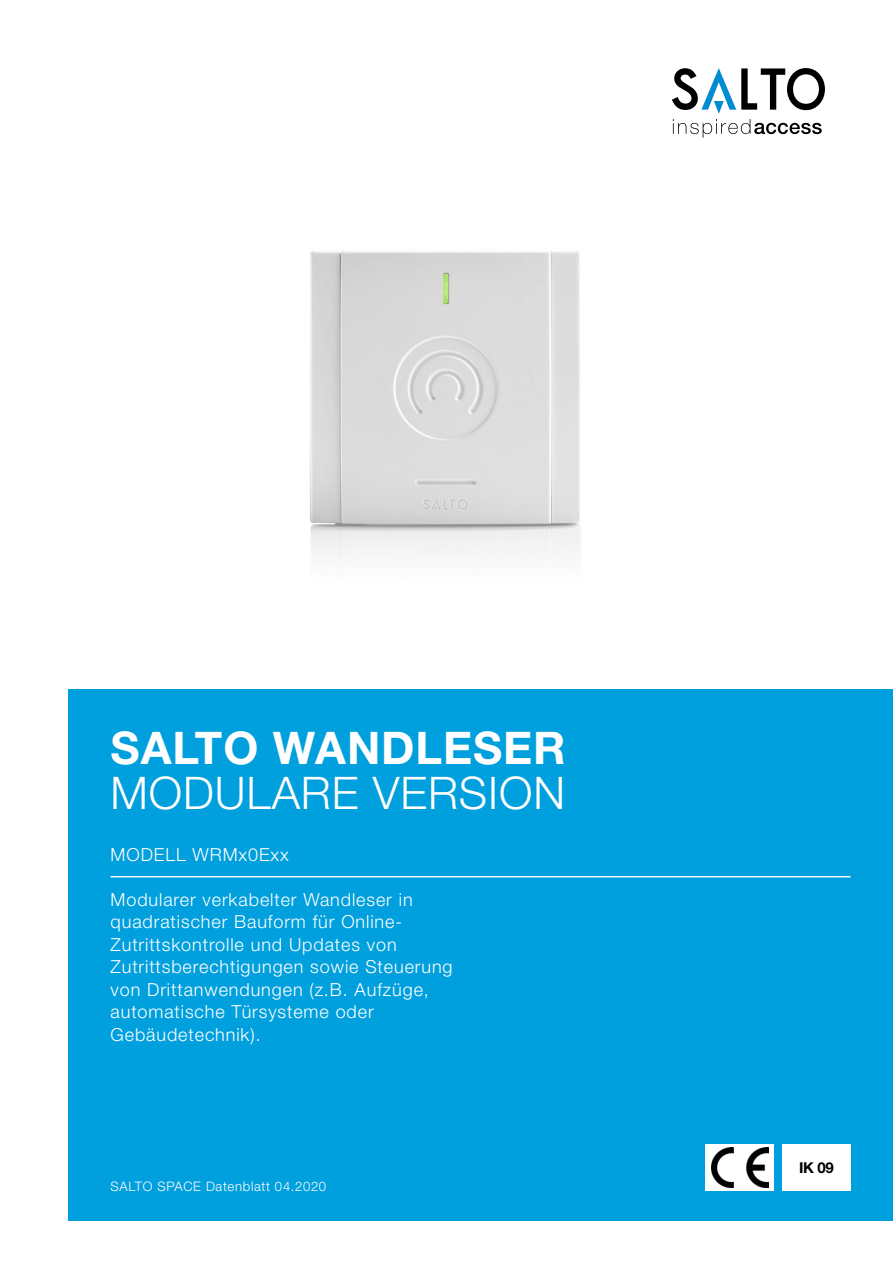
<style>
.page{position:relative;width:893px;height:1263px;background:#fff}
.page>*{position:absolute;margin:0;border:0;box-sizing:border-box;transform-origin:0 0}
.t1{font:300 45px "Helvetica Neue LT Std";letter-spacing:.02em;color:#fff}
.t2{font:700 45px "Helvetica Neue LT Std";letter-spacing:.02em;color:#fff}
.t3{font:300 18px/22.5px "Helvetica Neue LT Std";letter-spacing:.05em;color:#fff}
.t4{font:700 15px "Helvetica Neue LT Std";color:#000}
.t5{font:300 13.2px "Helvetica Neue LT Std";letter-spacing:.05em;color:#fff}
</style>
<div class="page">
<img style="left:310px;top:251px;width:270px;height:308px">
<svg style="left:672px;top:68px;width:153px;height:70px"></svg>
<div style="left:68px;top:689px;width:825px;height:531px;background:#009fdd"></div>
<hr style="left:111px;top:876px;width:739px;height:1px;background:#fff">
<div style="left:706px;top:1144px;width:68px;height:47px;background:#fff"></div>
<img style="left:711px;top:1147px;width:57px;height:40px">
<div style="left:782px;top:1144px;width:68px;height:47px;background:#fff"></div>
<h1 class="t2" style="left:111px;top:720px;width:457px">SALTO WANDLESER</h1>
<h1 class="t1" style="left:111px;top:765px;width:456px">MODULARE VERSION</h1>
<p class="t3" style="left:111px;top:843px;width:180px">MODELL WRMx0Exx</p>
<p class="t3" style="left:111px;top:888px;width:344px">Modularer verkabelter Wandleser in quadratischer Bauform für Online-Zutrittskontrolle und Updates von Zutrittsberechtigungen sowie Steuerung von Drittanwendungen (z.B. Aufzüge, automatische Türsysteme oder Gebäudetechnik).</p>
<p class="t5" style="left:111px;top:1178px;width:217px">SALTO SPACE Datenblatt 04.2020</p>
<p class="t4" style="left:799px;top:1158px;width:36px">IK 09</p>
</div>
